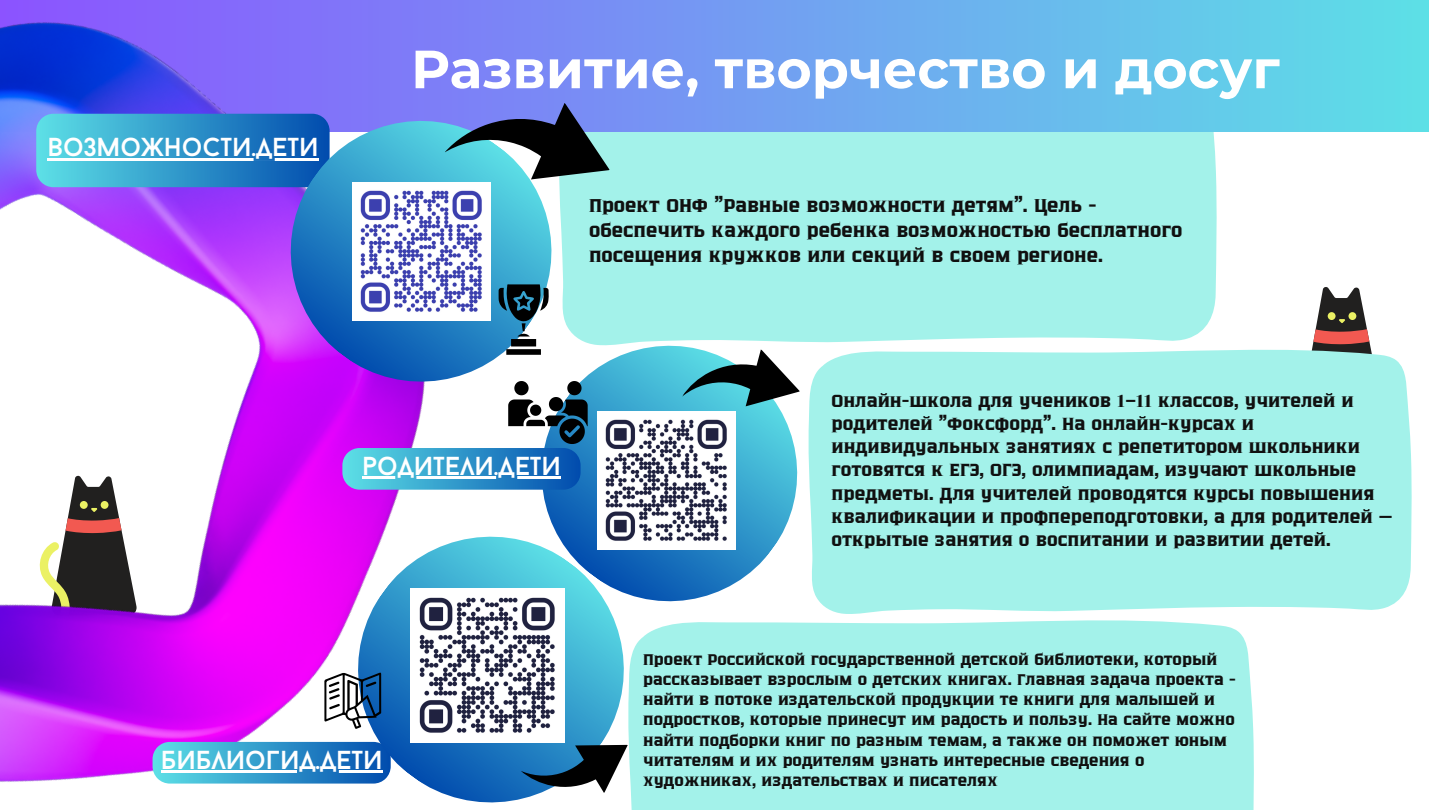
<style>
.page{position:relative;width:1440px;height:810px;background:#fff}
.page>*{position:absolute;margin:0;border:0;box-sizing:border-box;transform-origin:0 0}
.t1{font:700 53.7px "Montserrat";color:#fff}
.t2{font:26px "Baron Neue";color:#fff}
.t3{font:17.9px/24.8px "Zantiqa 4 F";color:#101010}
.t4{font:16.9px/23.2px "Zantiqa 4 F";color:#101010}
.t5{font:14.9px/20.2px "Zantiqa 4 F";color:#101010}
</style>
<div class="page">
<svg style="left:1312px;top:287px;width:58px;height:58px"></svg>
<div style="left:814px;top:345px;width:598px;height:269px;background:#a3f2ea"></div>
<div style="left:569px;top:132px;width:648px;height:214px;background:#a3f2ea"></div>
<svg style="left:558px;top:0;width:871px;height:132px;background:#6ab6ed"></svg>
<img style="left:0;top:0;width:558px;height:782px">
<svg style="left:36px;top:114px;width:237px;height:73px;background:#3aa4d0"></svg>
<hr style="left:47px;top:158px;width:271px;height:2px;background:#fff">
<svg style="left:153px;top:742px;width:187px;height:42px;background:#3da5d0"></svg>
<hr style="left:161px;top:770px;width:222px;height:3px;background:#fff">
<div style="left:641px;top:620px;width:613px;height:190px;background:#a3f2ea"></div>
<svg style="left:340px;top:519px;width:301px;height:284px"></svg>
<svg style="left:273px;top:104px;width:296px;height:295px;background:#5b7dd6"></svg>
<svg style="left:525px;top:329px;width:289px;height:289px"></svg>
<svg style="left:444px;top:66px;width:183px;height:151px;background:#6a94c3"></svg>
<svg style="left:682px;top:332px;width:126px;height:94px"></svg>
<svg style="left:520px;top:716px;width:123px;height:94px"></svg>
<img style="left:353px;top:182px;width:138px;height:138px">
<img style="left:597px;top:412px;width:138px;height:138px">
<img style="left:411px;top:588px;width:154px;height:154px">
<svg style="left:499px;top:284px;width:50px;height:71px"></svg>
<svg style="left:342px;top:381px;width:246px;height:109px"></svg>
<svg style="left:324px;top:672px;width:57px;height:57px"></svg>
<h2 class="t2" style="left:47px;top:137px;width:273px">возможности.дети</h2>
<h1 class="t1" style="left:411px;top:36px;width:871px">Развитие, творчество и досуг</h1>
<p class="t3" style="left:589px;top:194px;width:595px">Проект ОНФ "Равные возможности детям". Цель - обеспечить каждого ребенка возможностью бесплатного посещения кружков или секций в своем регионе.</p>
<h2 class="t2" style="left:362px;top:456px;width:200px">родители.дети</h2>
<p class="t4" style="left:832px;top:390px;width:563px">Онлайн-школа для учеников 1–11 классов, учителей и родителей "Фоксфорд". На онлайн-курсах и индивидуальных занятиях с репетитором школьники готовятся к ЕГЭ, ОГЭ, олимпиадам, изучают школьные предметы. Для учителей проводятся курсы повышения квалификации и профпереподготовки, а для родителей — открытые занятия о воспитании и развитии детей.</p>
<h2 class="t2" style="left:161px;top:749px;width:223px">библиогид.дети</h2>
<p class="t5" style="left:643px;top:650px;width:594px">Проект Российской государственной детской библиотеки, который рассказывает взрослым о детских книгах. Главная задача проекта - найти в потоке издательской продукции те книги для малышей и подростков, которые принесут им радость и пользу. На сайте можно найти подборки книг по разным темам, а также он поможет юным читателям и их родителям узнать интересные сведения о художниках, издательствах и писателях</p>
</div>
